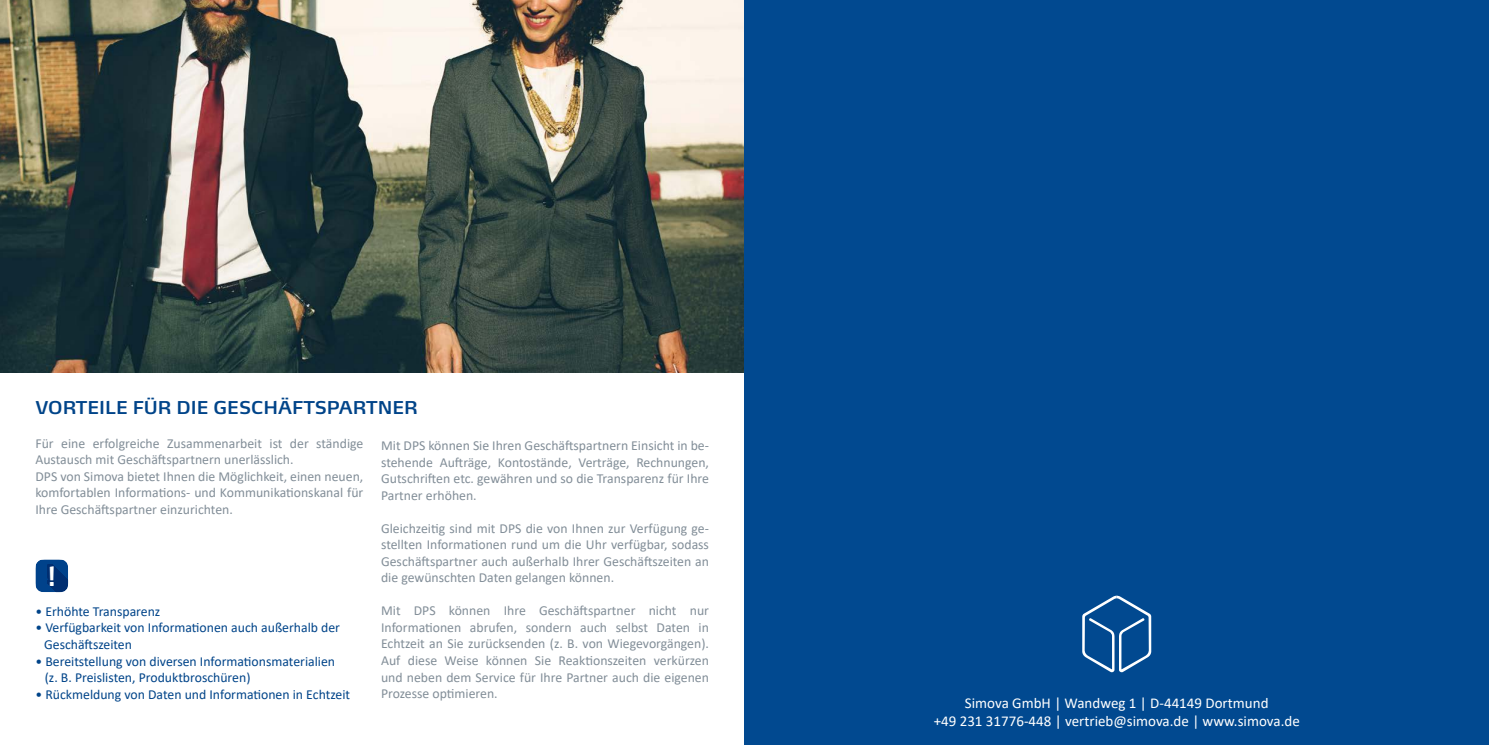
<style>
.page{position:relative;width:1489px;height:745px;background:#fff}
.page>*{position:absolute;margin:0;border:0;box-sizing:border-box;transform-origin:0 0}
.t1{font:600 26.12px "Max OT";color:#00428b}
.t2{font:600 17.5px "Max OT";color:#004489}
.t3{font:15px/18px "Calibri";color:#fff;text-align:center}
.t4{font:13.75px/16.5px "Calibri";color:#828e98;text-align:justify}
.t5{font:13.75px/16.5px "Calibri";color:#004489}
</style>
<div class="page">
<img style="left:0;top:0;width:744px;height:372px">
<div style="left:744px;top:0;width:744px;height:744px;background:#014990"></div>
<svg style="left:1082px;top:595px;width:69px;height:76px"></svg>
<svg style="left:35px;top:559px;width:33px;height:32px"></svg>
<p class="t2" style="left:35px;top:396px;width:384px">VORTEILE FÜR DIE GESCHÄFTSPARTNER</p>
<p class="t4" style="left:35px;top:434px;width:329px">Für eine erfolgreiche Zusammenarbeit ist der ständige<br>Austausch mit Geschäftspartnern unerlässlich.</p>
<p class="t4" style="left:35px;top:467px;width:329px">DPS von Simova bietet Ihnen die Möglichkeit, einen neuen, komfortablen Informations- und Kommunikationskanal für Ihre Geschäftspartner einzurichten.</p>
<p class="t4" style="left:381px;top:437px;width:329px">Mit DPS können Sie Ihren Geschäftspartnern Einsicht in be&shy;stehende Aufträge, Kontostände, Verträge, Rechnungen, Gutschriften etc. gewähren und so die Transparenz für Ihre Partner erhöhen.</p>
<p class="t4" style="left:381px;top:519px;width:329px">Gleichzeitig sind mit DPS die von Ihnen zur Verfügung ge&shy;stellten Informationen rund um die Uhr verfügbar, sodass Geschäftspartner auch außerhalb Ihrer Geschäftszeiten an die gewünschten Daten gelangen können.</p>
<p class="t4" style="left:381px;top:602px;width:329px">Mit DPS können Ihre Geschäftspartner nicht nur Informationen abrufen, sondern auch selbst Daten in Echtzeit an Sie zurücksenden (z. B. von Wiegevorgängen).<br>Auf diese Weise können Sie Reaktionszeiten verkürzen und neben dem Service für Ihre Partner auch die eigenen Prozesse optimieren.</p>
<p class="t1" style="left:47px;top:568px;width:27px">!!<sup>!</sup> !</p>
<p class="t5" style="left:35px;top:602px;width:126px">• Erhöhte Transparenz</p>
<p class="t5" style="left:44px;top:619px;width:297px;text-indent:-9px">• Verfügbarkeit von Informationen auch außerhalb der<br>Geschäftszeiten</p>
<p class="t5" style="left:45px;top:652px;width:292px;text-indent:-9px">• Bereitstellung von diversen Informationsmaterialien (z. B. Preislisten, Produktbroschüren)</p>
<p class="t5" style="left:35px;top:685px;width:316px">• Rückmeldung von Daten und Informationen in Echtzeit</p>
<p class="t3" style="left:933px;top:693px;width:367px">Simova GmbH | Wandweg 1 | D-44149 Dortmund<br>+49 231 31776-448 | vertrieb@simova.de | www.simova.de</p>
</div>
